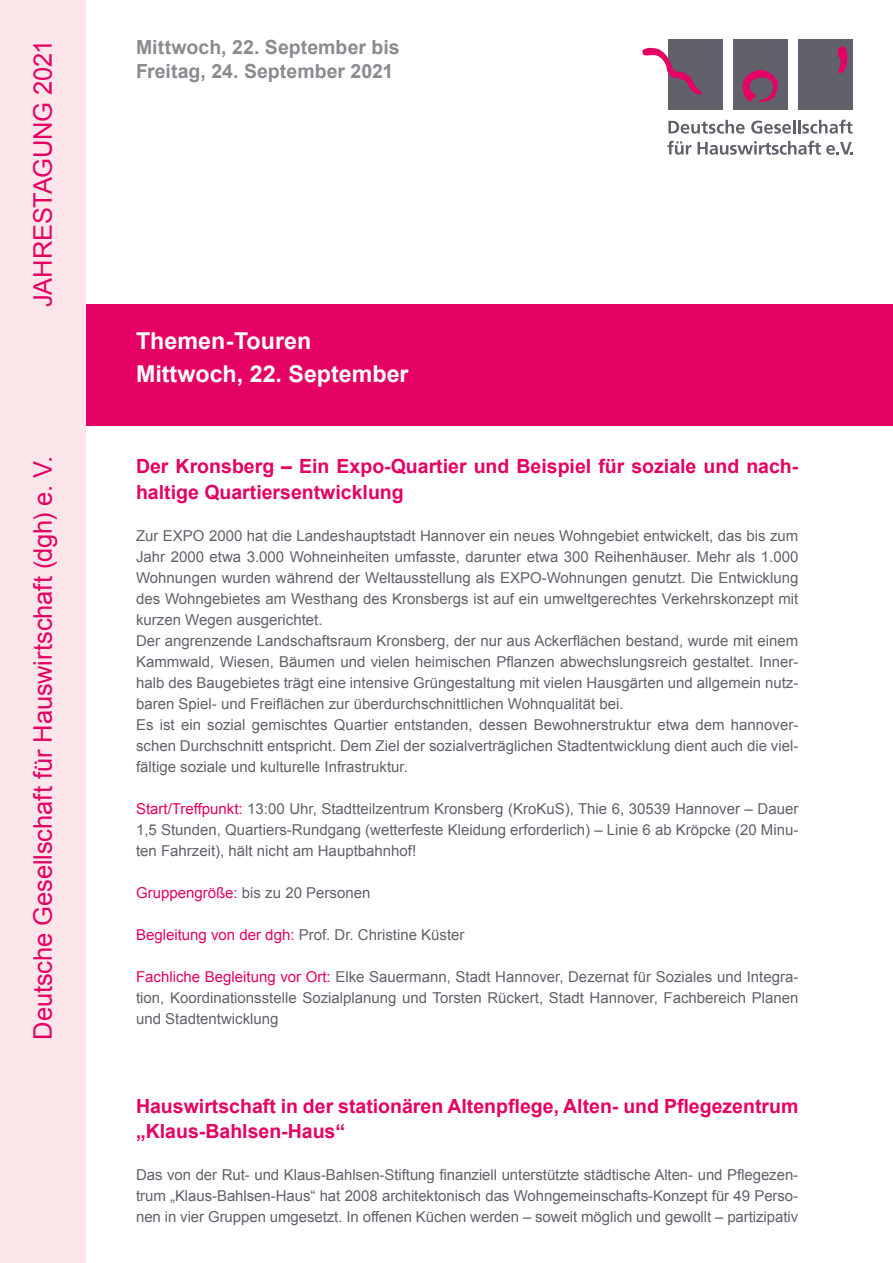
<style>
.page{position:relative;width:893px;height:1263px;background:#fff}
.page>*{position:absolute;margin:0;border:0;box-sizing:border-box;transform-origin:0 0}
.t1{font:25.5px "Arial";letter-spacing:-.005em;color:#e50063}
.t2{font:700 23.25px/33px "Arial";color:#fff}
.t3{font:700 19.5px/25.5px "Arial";color:#e50063}
.t4{font:700 19.5px/24px "Arial";color:#8d8990}
.t5{font:15px/21px "Arial";color:#60616b;text-align:justify}
.s1{color:#e50063}
</style>
<div class="page">
<div style="left:0;top:304px;width:893px;height:122px;background:#e50063"></div>
<svg style="left:668px;top:120px;width:77px;height:14px"></svg>
<svg style="left:751px;top:120px;width:102px;height:14px"></svg>
<svg style="left:667px;top:141px;width:24px;height:14px"></svg>
<svg style="left:697px;top:141px;width:156px;height:14px"></svg>
<div style="left:668px;top:39px;width:55px;height:71px;background:#60616b"></div>
<div style="left:733px;top:39px;width:55px;height:71px;background:#60616b"></div>
<div style="left:798px;top:39px;width:55px;height:71px;background:#60616b"></div>
<svg style="left:642px;top:48px;width:60px;height:47px"></svg>
<svg style="left:742px;top:70px;width:36px;height:32px"></svg>
<svg style="left:837px;top:46px;width:10px;height:28px"></svg>
<div style="left:0;top:0;width:85px;height:1263px;background:#fce6ea"></div>
<h1 class="t1" style="left:26px;top:307px;width:269px;rotate:-90deg">Jah restag ung 2021</h1>
<h3 class="t4" style="left:136px;top:35px;width:265px">Mittwoch, 22. September bis<br>Freitag, 24. September 2021</h3>
<h2 class="t2" style="left:136px;top:325px;width:274px">Themen-Touren<br>Mittwoch, 22. September</h2>
<h1 class="t1" style="left:26px;top:1039px;width:585px;rotate:-90deg">Deutsche Gesellschaft für Hauswirtschaft (dgh) e. V.</h1>
<h3 class="t3" style="left:136px;top:454px;width:664px">Der Kronsberg – Ein Expo‑Quartier und Beispiel für soziale und nach&shy;haltige Quartiersentwicklung</h3>
<p class="t5" style="left:136px;top:525px;width:664px;text-align:left">Zur EXPO 2000 hat die Landeshauptstadt Hannover ein neues Wohngebiet entwickelt, das bis zum Jahr 2000 etwa 3.000 Wohneinheiten umfasste, darunter etwa 300 Reihenhäuser. Mehr als 1.000<br>Wohnungen wurden während der Weltausstellung als EXPO-Wohnungen genutzt. Die Entwicklung des Wohngebietes am Westhang des Kronsbergs ist auf ein umweltgerechtes Verkehrskonzept mit kurzen Wegen ausgerichtet.<br>Der angrenzende Landschaftsraum Kronsberg, der nur aus Ackerflächen bestand, wurde mit einem Kammwald, Wiesen, Bäumen und vielen heimischen Pflanzen abwechslungsreich gestaltet. Inner&shy;halb des Baugebietes trägt eine intensive Grüngestaltung mit vielen Hausgärten und allgemein nutz&shy;baren Spiel- und Freiflächen zur überdurchschnittlichen Wohnqualität bei.<br>Es ist ein sozial gemischtes Quartier entstanden, dessen Bewohnerstruktur etwa dem hannover&shy;schen Durchschnitt entspricht. Dem Ziel der sozialverträglichen Stadtentwicklung dient auch die viel&shy;fältige soziale und kulturelle Infrastruktur.</p>
<p class="t5" style="left:136px;top:798px;width:664px"><span class="s1">Start/Treffpunkt:</span> 13:00 U hr, Stadtteilzentrum Kronsberg (KroKuS), Thie 6, 30539 Hannover – Dauer 1,5 Stunden, Quartiers-Rundgang (wetterfeste Kleidung erforderlich) – Linie 6 ab Kröpcke (20 Minu&shy;ten Fahrzeit), hält nicht am Hauptbahnhof!</p>
<p class="t5" style="left:136px;top:882px;width:236px"><span class="s1">Gruppengröße:</span> bis zu 20 Personen</p>
<p class="t5" style="left:136px;top:924px;width:330px"><span class="s1">Begleitung von der dgh:</span> Prof. Dr. Christine Küster</p>
<p class="t5" style="left:136px;top:966px;width:664px"><span class="s1">Fachliche Begleitung vor Ort:</span> Elke Sauermann, Stadt Hannover, Dezernat für Soziales und Integra&shy;tion, Koordinationsstelle Sozialplanung und Torsten Rückert, Stadt Hannover, Fachbereich Planen und Stadtentwicklung</p>
<h3 class="t3" style="left:136px;top:1093px;width:664px">Hauswirtschaft in der stationären Altenpflege, Alten- und Pflegezentrum „Klaus-Bahlsen-Haus“</h3>
<p class="t5" style="left:136px;top:1164px;width:664px">Das von der Rut- und Klaus-Bahlsen-Stiftung finanziell unterstützte städtische Alten- und Pflegezen&shy;trum „Klaus-Bahlsen-Haus“ hat 2008 architektonisch das Wohngemeinschafts-Konzept für 49 Perso&shy;nen in vier Gruppen umgesetzt. In offenen Küchen werden – soweit möglich und gewollt – partizipativ</p>
</div>
